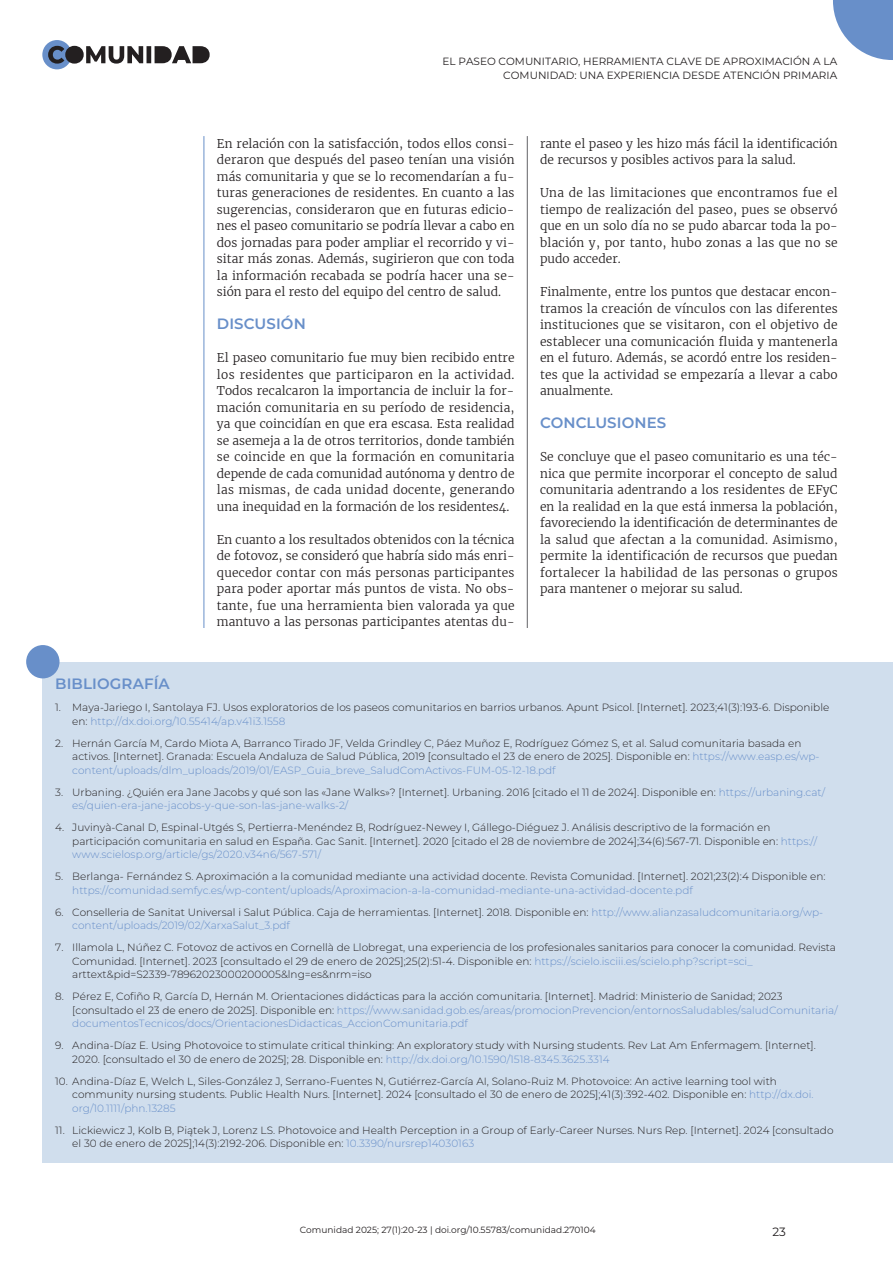
<style>
.page{position:relative;width:893px;height:1263px;background:#fff}
.page>*{position:absolute;margin:0;border:0;box-sizing:border-box;transform-origin:0 0}
.t1{font:600 15px "Montserrat";letter-spacing:.005em;color:#688fc9}
.t2{font:300 12px/16.5px "Merriweather";color:#231f20;text-align:justify}
.t3{font:12px "Montserrat";color:#231f20}
.t4{font:300 10.5px/13.5px "Montserrat";color:#231f20}
.t5{font:300 10.5px "Montserrat";color:#688fc9}
.t6{font:10.5px/13.5px "Montserrat";color:#231f20;text-align:right}
.t7{font:9px "Montserrat";color:#231f20}
.s1{color:#688fc9}
</style>
<div class="page">
<div style="left:42px;top:40px;width:30px;height:29px;background:#688fc9;border-radius:50%"></div>
<svg style="left:48px;top:46px;width:162px;height:18px"></svg>
<svg style="left:833px;top:0;width:60px;height:60px"></svg>
<hr style="left:527px;top:136px;width:1px;height:492px;background:#636366">
<hr style="left:204px;top:136px;width:1px;height:492px;background:#688fc9">
<div style="left:43px;top:662px;width:850px;height:43px;background:#d0deed"></div>
<div style="left:43px;top:688px;width:850px;height:52px;background:#d0deed"></div>
<div style="left:43px;top:724px;width:850px;height:65px;background:#d0deed"></div>
<div style="left:43px;top:773px;width:850px;height:51px;background:#d0deed"></div>
<div style="left:43px;top:808px;width:850px;height:65px;background:#d0deed"></div>
<div style="left:43px;top:857px;width:850px;height:52px;background:#d0deed"></div>
<div style="left:43px;top:893px;width:850px;height:51px;background:#d0deed"></div>
<div style="left:43px;top:928px;width:850px;height:65px;background:#d0deed"></div>
<div style="left:43px;top:977px;width:850px;height:65px;background:#d0deed"></div>
<div style="left:43px;top:1026px;width:850px;height:52px;background:#d0deed"></div>
<div style="left:43px;top:1062px;width:850px;height:65px;background:#d0deed"></div>
<div style="left:43px;top:1111px;width:850px;height:51px;background:#d0deed"></div>
<div style="left:26px;top:645px;width:34px;height:33px;background:#688fc9;border-radius:50%"></div>
<p class="t6" style="left:443px;top:55px;width:396px">EL PASEO COMUNITARIO, HERRAMIENTA CLAVE DE APROXIMACIÓN A LA<br>COMUNIDAD: UNA EXPERIENCIA DESDE ATENCIÓN PRIMARIA</p>
<p class="t2" style="left:217px;top:135px;width:299px">En relación con la satisfacción, todos ellos consi&shy;deraron que después del paseo tenían una visión más comunitaria y que se lo recomendarían a fu&shy;turas generaciones de residentes. En cuanto a las sugerencias, consideraron que en futuras edicio&shy;nes el paseo comunitario se podría llevar a cabo en dos jornadas para poder ampliar el recorrido y vi&shy;sitar más zonas. Además, sugirieron que con toda la información recabada se podría hacer una se&shy;sión para el resto del equipo del centro de salud.</p>
<h1 class="t1" style="left:217px;top:313px;width:90px">DISCUSIÓN</h1>
<p class="t2" style="left:217px;top:350px;width:299px">El paseo comunitario fue muy bien recibido entre los residentes que participaron en la actividad.<br>Todos recalcaron la importancia de incluir la for&shy;mación comunitaria en su período de residencia, ya que coincidían en que era escasa. Esta realidad se asemeja a la de otros territorios, donde también se coincide en que la formación en comunitaria depende de cada comunidad autónoma y dentro de las mismas, de cada unidad docente, generando una inequidad en la formación de los residentes4.</p>
<p class="t2" style="left:217px;top:531px;width:299px">En cuanto a los resultados obtenidos con la técnica de fotovoz, se consideró que habría sido más enri&shy;quecedor contar con más personas participantes para poder aportar más puntos de vista. No obs&shy;tante, fue una herramienta bien valorada ya que mantuvo a las personas participantes atentas du-</p>
<p class="t2" style="left:540px;top:135px;width:299px">rante el paseo y les hizo más fácil la identificación de recursos y posibles activos para la salud.</p>
<p class="t2" style="left:540px;top:185px;width:299px">Una de las limitaciones que encontramos fue el tiempo de realización del paseo, pues se observó que en un solo día no se pudo abarcar toda la po&shy;blación y, por tanto, hubo zonas a las que no se pudo acceder.</p>
<p class="t2" style="left:540px;top:284px;width:299px">Finalmente, entre los puntos que destacar encon&shy;tramos la creación de vínculos con las diferentes instituciones que se visitaron, con el objetivo de establecer una comunicación fluida y mantenerla en el futuro. Además, se acordó entre los residen&shy;tes que la actividad se empezaría a llevar a cabo anualmente.</p>
<h1 class="t1" style="left:540px;top:412px;width:128px">CONCLUSIONES</h1>
<p class="t2" style="left:540px;top:449px;width:299px">Se concluye que el paseo comunitario es una téc&shy;nica que permite incorporar el concepto de salud comunitaria adentrando a los residentes de EFyC en la realidad en la que está inmersa la población, favoreciendo la identificación de determinantes de la salud que afectan a la comunidad. Asimismo, permite la identificación de recursos que puedan fortalecer la habilidad de las personas o grupos para mantener o mejorar su salud.</p>
<h1 class="t1" style="left:55px;top:673px;width:116px">BIBLIOGRAFÍA</h1>
<p class="t4" style="left:72px;top:700px;width:759px;text-indent:-17px">1. Maya-Jariego I, Santolaya FJ. Usos exploratorios de los paseos comunitarios en barrios urbanos. Apunt Psicol. [Internet]. 2023;41(3):193-6. Disponible en: <span class="s1">http://dx.doi.org/10.55414/ap.v41i3.1558</span></p>
<p class="t4" style="left:72px;top:736px;width:749px;text-indent:-17px">2. Hernán García M, Cardo Miota A, Barranco Tirado JF, Velda Grindley C, Páez Muñoz E, Rodríguez Gómez S, et al. Salud comunitaria basada en activos. [Internet]. Granada: Escuela Andaluza de Salud Pública, 2019 [consultado el 23 de enero de 2025]. Disponible en: <span class="s1">https://www.easp.es/wp&shy;content/uploads/dlm_uploads/2019/01/EASP_Guia_breve_SaludComActivos-FUM-05-12-18.pdf</span></p>
<p class="t4" style="left:72px;top:785px;width:754px;text-indent:-17px">3. Urbaning. ¿Quién era Jane Jacobs y qué son las «Jane Walks»? [Internet]. Urbaning. 2016 [citado el 11 de 2024]. Disponible en: <span class="s1">https://urbaning.cat/ es/quien-era-jane-jacobs-y-que-son-las-jane-walks-2/</span></p>
<p class="t4" style="left:72px;top:820px;width:746px;text-indent:-17px">4. Juvinyà-Canal D, Espinal-Utgés S, Pertierra-Menéndez B, Rodríguez-Newey I, Gállego-Diéguez J. Análisis descriptivo de la formación en participación comunitaria en salud en España. Gac Sanit. [Internet]. 2020 [citado el 28 de noviembre de 2024];34(6):567-71. Disponible en: <span class="s1">https:// www.scielosp.org/article/gs/2020.v34n6/567-571/</span></p>
<p class="t4" style="left:55px;top:869px;width:772px">5. Berlanga- Fernández S. Aproximación a la comunidad mediante una actividad docente. Revista Comunidad. [Internet]. 2021;23(2):4 Disponible en:</p>
<p class="t5" style="left:72px;top:883px;width:622px">https://comunidad.semfyc.es/wp-content/uploads/Aproximacion-a-la-comunidad-mediante-una-actividad-docente.pdf</p>
<p class="t4" style="left:72px;top:905px;width:752px;text-indent:-17px">6. Conselleria de Sanitat Universal i Salut Pública. Caja de herramientas. [Internet]. 2018. Disponible en: <span class="s1">http://www.alianzasaludcomunitaria.org/wp&shy;content/uploads/2019/02/XarxaSalut_3.pdf</span></p>
<p class="t4" style="left:72px;top:940px;width:765px;text-indent:-17px">7. Illamola L, Núñez C. Fotovoz de activos en Cornellà de Llobregat, una experiencia de los profesionales sanitarios para conocer la comunidad. Revista<br>Comunidad. [Internet]. 2023 [consultado el 29 de enero de 2025];25(2):51-4. Disponible en: <span class="s1">https://scielo.isciii.es/scielo.php?script=sci_ </span>arttext&amp;pid=S2339-78962023000200005&amp;lng=es&amp;nrm=iso</p>
<p class="t4" style="left:72px;top:989px;width:767px;text-indent:-17px">8. Pérez E, Cofiño R, García D, Hernán M. Orientaciones didácticas para la acción comunitaria. [Internet]. Madrid: Ministerio de Sanidad; 2023 [consultado el 23 de enero de 2025]. Disponible en: <span class="s1">https://www.sanidad.gob.es/areas/promocionPrevencion/entornosSaludables/saludComunitaria/ documentosTecnicos/docs/OrientacionesDidacticas_AccionComunitaria.pdf</span></p>
<p class="t4" style="left:72px;top:1038px;width:745px;text-indent:-17px">9. Andina-Díaz E. Using Photovoice to stimulate critical thinking: An exploratory study with Nursing students. Rev Lat Am Enfermagem. [Internet].<br>2020. [consultado el 30 de enero de 2025]; 28. Disponible en: <span class="s1">http://dx.doi.org/10.1590/1518-8345.3625.3314</span></p>
<p class="t4" style="left:72px;top:1074px;width:743px;text-indent:-17px">10. Andina-Díaz E, Welch L, Siles-González J, Serrano-Fuentes N, Gutiérrez-García AI, Solano-Ruiz M. Photovoice: An active learning tool with community nursing students. Public Health Nurs. [Internet]. 2024 [consultado el 30 de enero de 2025];41(3):392-402. Disponible en: <span class="s1">http://dx.doi. org/10.1111/phn.13285</span></p>
<p class="t4" style="left:72px;top:1123px;width:763px;text-indent:-17px">11. Lickiewicz J, Kolb B, Piątek J, Lorenz LS. Photovoice and Health Perception in a Group of Early-Career Nurses. Nurs Rep. [Internet]. 2024 [consultado el 30 de enero de 2025];14(3):2192-206. Disponible en: <span class="s1">10.3390/nursrep14030163</span></p>
<p class="t7" style="left:300px;top:1224px;width:297px">Comunidad 2025; 27(1):20-23 | doi.org/10.55783/comunidad.270104</p>
<p class="t3" style="left:772px;top:1224px;width:15px">23</p>
</div>
